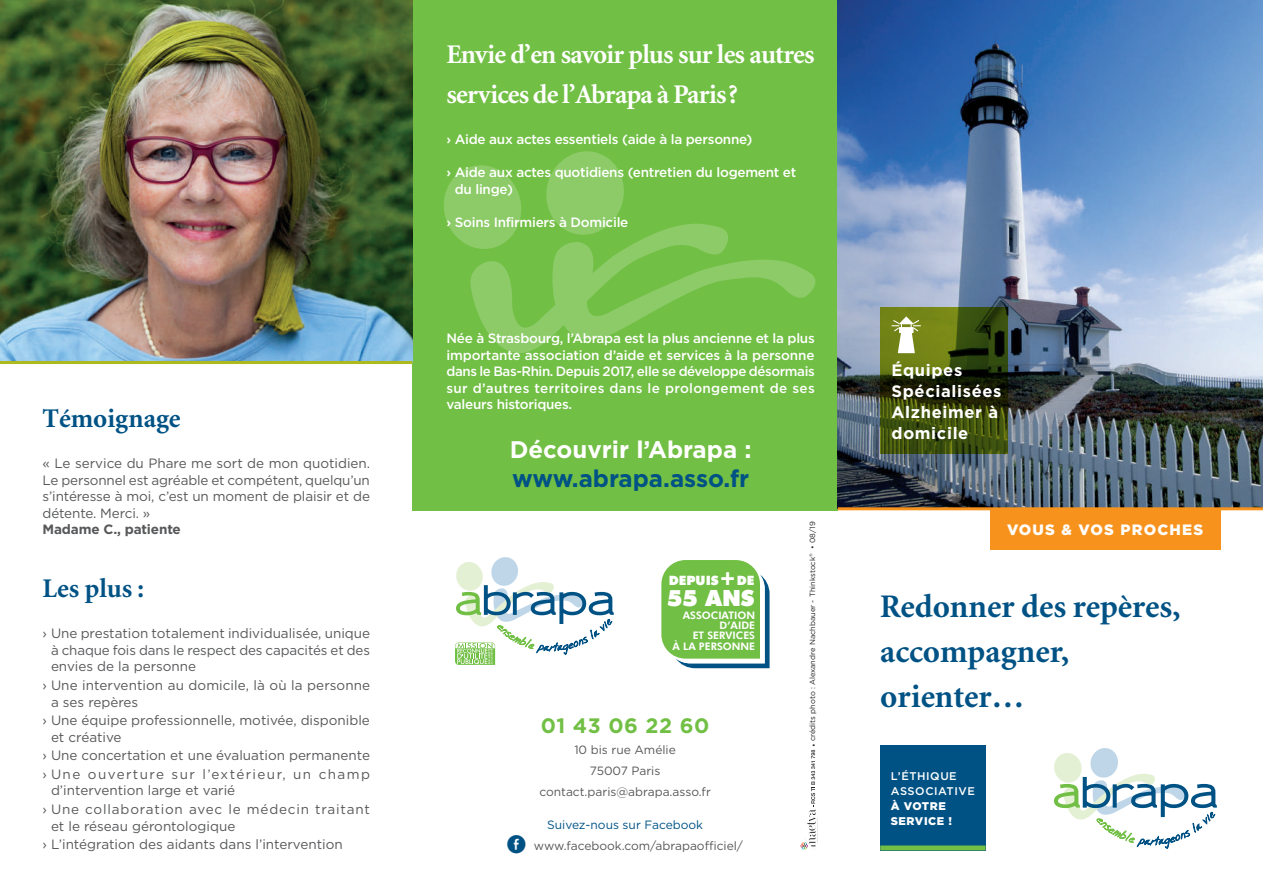
<style>
.page{position:relative;width:1263px;height:893px;background:#fff}
.page>*{position:absolute;margin:0;border:0;box-sizing:border-box;transform-origin:0 0}
.t1{font:33px/45px "Minion Bold Os F";color:#005285}
.t2{font:27px/40.5px "Minion Bold Os F";letter-spacing:-.03em;color:#fff}
.t3{font:27px "Minion Bold Os F";color:#005285}
.t4{font:700 24px "Gotham";color:#fff}
.t5{font:700 24px "Gotham";color:#005285}
.t6{font:900 22.35px "Futura BT";color:#fff}
.t7{font:700 20.85px "Gotham";letter-spacing:.03em;color:#71bf44}
.t8{font:700 16.5px/21px "Gotham";letter-spacing:.04em;color:#fff}
.t9{font:900 15px "Gotham";letter-spacing:.08em;color:#fff}
.t10{font:13.5px/16.5px "Gotham";color:#57585a}
.t11{font:500 13.5px/16.5px "Gotham";letter-spacing:-.02em;color:#fff}
.t12{font:13.5px/18.6px "Gotham";letter-spacing:.055em;color:#57585a}
.t13{font:700 13.5px "Gotham";letter-spacing:-.01em;color:#57585a}
.t14{font:900 12.9px "Futura BT";color:#fff}
.t15{font:12px/21px "Gotham";color:#57585a;text-align:center}
.t16{font:500 11.1px/14.9px "Gotham";letter-spacing:.05em;color:#fff}
.t17{font:900 11.1px/14.9px "Gotham";letter-spacing:.05em;color:#fff}
.t18{font:800 10.35px/10.2px "Futura BT";color:#fff;text-align:right}
.t19{font:7.5px "Gotham";color:#231f20}
.s1{font-size:21.45px}
.s2{color:#005285}
.s3{font-family:"Social Media Circled";font-size:18px;color:#005285}
</style>
<div class="page">
<div style="left:412px;top:0;width:426px;height:510px;background:#71bf44"></div>
<svg style="left:444px;top:151px;width:372px;height:202px"></svg>
<img style="left:838px;top:0;width:425px;height:507px">
<div style="left:990px;top:509px;width:230px;height:41px;background:#f7931d"></div>
<hr style="left:838px;top:507px;width:425px;height:3px;background:#f7931d">
<svg style="left:1054px;top:748px;width:163px;height:101px"></svg>
<svg style="left:455px;top:557px;width:159px;height:108px"></svg>
<img style="left:0;top:0;width:412px;height:361px">
<hr style="left:0;top:361px;width:412px;height:3px;background:#aeb91c">
<svg style="left:880px;top:307px;width:128px;height:147px;background:#3c4b0c"></svg>
<svg style="left:890px;top:315px;width:32px;height:39px"></svg>
<div style="left:880px;top:745px;width:105px;height:105px;background:#005285"></div>
<div style="left:880px;top:845px;width:105px;height:5px;background:#71bf44"></div>
<svg style="left:800px;top:750px;width:18px;height:100px"></svg>
<svg style="left:661px;top:560px;width:108px;height:108px;background:#7dc061"></svg>
<h2 class="t3" style="left:43px;top:404px;width:140px">Témoignage</h2>
<p class="t10" style="left:43px;top:455px;width:329px;text-align:justify">« Le service du Phare me sort de mon quotidien.<br>Le personnel est agréable et compétent, quelqu’un s’intéresse à moi, c’est un moment de plaisir et de détente. Merci. »</p>
<p class="t13" style="left:43px;top:520px;width:140px">Madame C., patiente</p>
<h2 class="t3" style="left:43px;top:575px;width:103px">Les plus :</h2>
<p class="t10" style="left:51px;top:625px;width:321px;text-align:justify;text-indent:-8px">› Une prestation totalement individualisée, unique à chaque fois dans le respect des capacités et des envies de la personne</p>
<p class="t10" style="left:51px;top:677px;width:321px;text-indent:-8px">› Une intervention au domicile, là où la personne a ses repères</p>
<p class="t10" style="left:51px;top:712px;width:320px;text-indent:-8px">› Une équipe professionnelle, motivée, disponible et créative</p>
<p class="t10" style="left:43px;top:746px;width:329px;line-height:18.6px">› Une concertation et une évaluation permanente › Une ouverture sur l’extérieur, un champ</p>
<p class="t12" style="left:43px;top:781px;width:329px;text-indent:8px">d’intervention large et varié<br>› Une collaboration avec le médecin traitant</p>
<p class="t10" style="left:43px;top:816px;width:302px;line-height:18.6px;text-indent:8px">et le réseau gérontologique<br>› L’intégration des aidants dans l’intervention</p>
<h2 class="t2" style="left:446px;top:35px;width:370px">Envie d’en savoir plus sur les autres services de l’Abrapa à Paris?</h2>
<p class="t11" style="left:446px;top:131px;width:308px">› Aide aux actes essentiels (aide à la personne)</p>
<p class="t11" style="left:455px;top:164px;width:343px;text-indent:-8px">› Aide aux actes quotidiens (entretien du logement et du linge)</p>
<p class="t11" style="left:446px;top:214px;width:183px">› Soins Infirmiers à Domicile</p>
<p class="t11" style="left:446px;top:330px;width:370px;text-align:justify">Née à Strasbourg, l’Abrapa est la plus ancienne et la plus importante association d’aide et services à la personne dans le Bas-Rhin. Depuis 2017, elle se développe désormais sur d’autres territoires dans le prolongement de ses valeurs historiques.</p>
<h3 class="t4" style="left:510px;top:434px;width:243px">Découvrir l’Abrapa :</h3>
<h3 class="t5" style="left:512px;top:463px;width:239px">www.abrapa.asso.fr</h3>
<p class="t14" style="left:669px;top:573px;width:87px">DEPUIS<span class="s1">+</span>DE</p>
<p class="t18" style="left:672px;top:610px;width:84px">ASSOCIATION<br>D’AIDE<br>ET SERVICES<br>À LA PERSONNE</p>
<h3 class="t6" style="left:667px;top:585px;width:89px">55 ANS</h3>
<h3 class="t7" style="left:541px;top:711px;width:170px">01 43 06 22 60</h3>
<p class="t15" style="left:539px;top:739px;width:173px">10 bis rue Amélie<br>75007 Paris contact.paris@abrapa.asso.fr</p>
<p class="t15" style="left:507px;top:814px;width:237px"><span class="s2">Suivez-nous sur Facebook<br></span><span class="s3">E</span> www.facebook.com/abrapaofficiel/</p>
<p class="t19" style="left:808px;top:747px;width:227px;rotate:-90deg">• crédits photo : Alexandre Nachbauer - Thinkstock<sup>®</sup> • 08/19</p>
<p class="t8" style="left:891px;top:359px;width:112px">Équipes<br>Spécialisées<br>Alzheimer à domicile</p>
<p class="t9" style="left:1007px;top:519px;width:198px">VOUS &amp; VOS PROCHES</p>
<h1 class="t1" style="left:880px;top:585px;width:302px">Redonner des repères, accompagner, orienter…</h1>
<p class="t16" style="left:891px;top:768px;width:86px">L’ÉTHIQUE<br>ASSOCIATIVE</p>
<p class="t17" style="left:891px;top:798px;width:63px">À VOTRE<br>SERVICE !</p>
</div>
